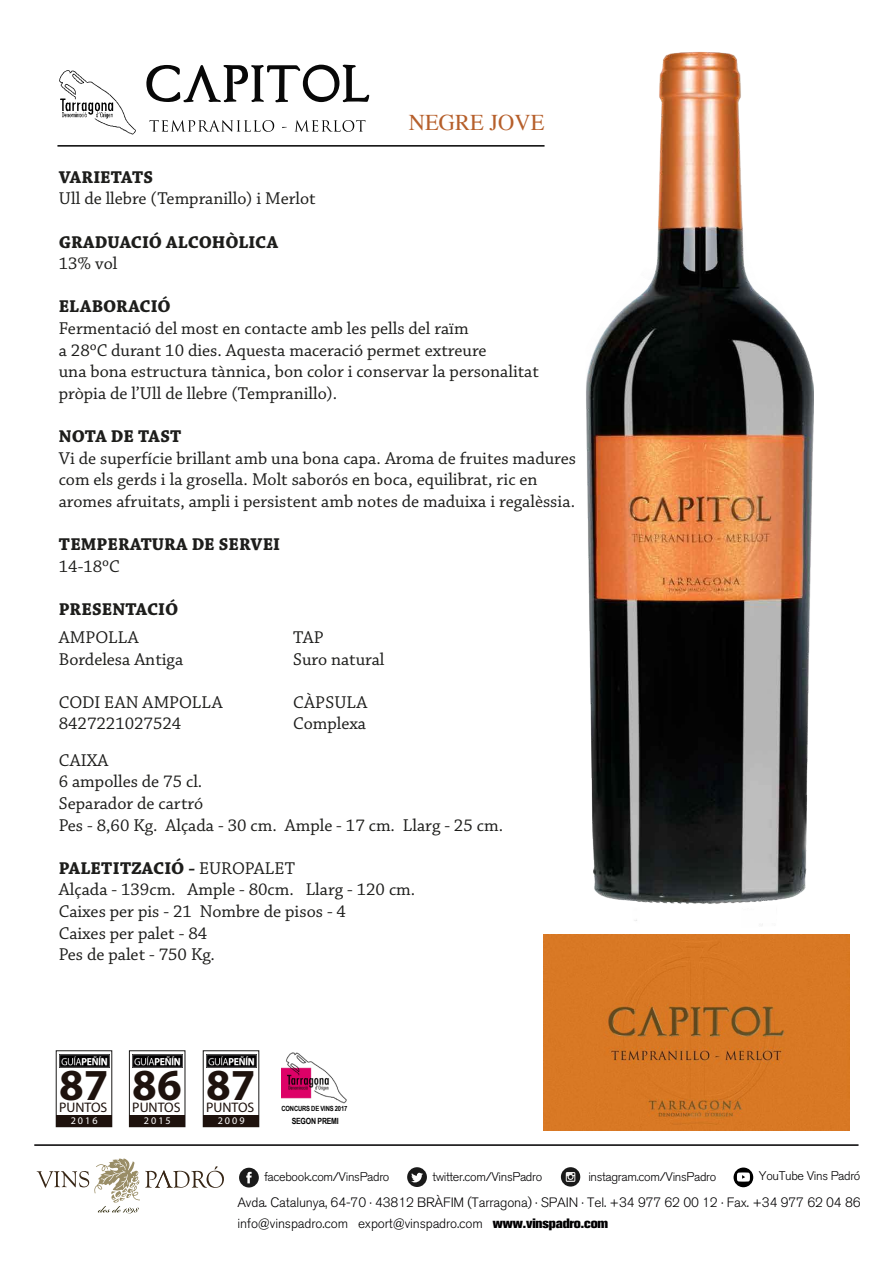
<style>
.page{position:relative;width:893px;height:1263px;background:#fff}
.page>*{position:absolute;margin:0;border:0;box-sizing:border-box;transform-origin:0 0}
.t1{font:700 44.4px "Myriad Pro";color:#1e120d}
.t2{font:22.5px "Times";color:#b65f2b}
.t3{font:18px/21.6px "Chaparral Pro";color:#1d1d1b}
.t4{font:700 18px "Chaparral Pro";color:#1d1d1b}
.t5{font:13.8px "Myriad Pro";color:#1e120d}
.t6{font:300 13.5px/21px "Akzidenz Grotesk BQ";letter-spacing:-.01em;color:#020002}
.t7{font:300 12.45px "Akzidenz Grotesk BQ";letter-spacing:-.025em;color:#020002}
.t8{font:10.2px "Myriad Pro";letter-spacing:.2em;color:#fff}
.t9{font:700 8.55px "Arial Narrow";letter-spacing:-.025em;color:#000}
.t10{font:700 7.05px "Arial Narrow";letter-spacing:-.025em;color:#000}
.s1{font-weight:700}
.s2{font-family:"Akzidenz Grotesk BQ X Bold Alt";font-weight:400}
</style>
<div class="page">
<img style="left:586px;top:51px;width:227px;height:874px">
<img style="left:59px;top:70px;width:77px;height:65px">
<svg style="left:146px;top:64px;width:224px;height:38px"></svg>
<svg style="left:149px;top:120px;width:125px;height:12px"></svg>
<svg style="left:295px;top:120px;width:70px;height:12px"></svg>
<hr style="left:57px;top:145px;width:487px;height:2px;background:#000">
<svg style="left:37px;top:1158px;width:187px;height:56px"></svg>
<hr style="left:34px;top:1144px;width:824px;height:2px;background:#020002">
<div style="left:239px;top:1168px;width:20px;height:19px;background:#1a1a1a;border-radius:50%"></div>
<svg style="left:246px;top:1172px;width:6px;height:11px"></svg>
<div style="left:407px;top:1167px;width:20px;height:20px;background:#1a1a1a;border-radius:50%"></div>
<svg style="left:411px;top:1173px;width:12px;height:9px"></svg>
<svg style="left:561px;top:1167px;width:19px;height:19px"></svg>
<svg style="left:566px;top:1172px;width:9px;height:10px"></svg>
<svg style="left:733px;top:1167px;width:20px;height:20px"></svg>
<svg style="left:737px;top:1172px;width:13px;height:9px"></svg>
<img style="left:543px;top:935px;width:306px;height:195px">
<img style="left:59px;top:1054px;width:50px;height:13px">
<div style="left:56px;top:1115px;width:56px;height:12px;background:#1e120d"></div>
<div style="left:129px;top:1050px;width:56px;height:77px;background:#fff;border:1px solid #1b1a19"></div>
<img style="left:132px;top:1054px;width:51px;height:13px">
<div style="left:129px;top:1115px;width:56px;height:12px;background:#1e120d"></div>
<img style="left:206px;top:1054px;width:50px;height:13px">
<div style="left:203px;top:1115px;width:56px;height:12px;background:#1e120d"></div>
<img style="left:282px;top:1052px;width:65px;height:52px">
<p class="t2" style="left:409px;top:113px;width:137px">NEGRE JOVE</p>
<p class="t4" style="left:59px;top:166px;width:96px">VARIETATS</p>
<p class="t3" style="left:59px;top:189px;width:258px">Ull de llebre ( Tempranillo) i Merlot</p>
<p class="t4" style="left:59px;top:231px;width:221px">GRADUACIÓ ALCOHÒLICA</p>
<p class="t3" style="left:59px;top:253px;width:60px">13% vol</p>
<p class="t4" style="left:59px;top:296px;width:111px">ELABORACIÓ</p>
<p class="t3" style="left:59px;top:318px;width:482px">Fermentació del most en contacte amb les pells del raïm<br>a 28ºC durant 10 dies. Aquesta maceració permet extreure<br>una bona estructura tànnica, bon color i conservar la personalitat pròpia de l’Ull de llebre (Tempranillo).</p>
<p class="t4" style="left:59px;top:426px;width:124px">NOTA DE TAST</p>
<p class="t3" style="left:59px;top:448px;width:519px">Vi de superfície brillant amb una bona capa. Aroma de fruites madures com els gerds i la grosella. Molt saborós en boca, equilibrat, ric en aromes afruitats, ampli i persistent amb notes de maduixa i regalèssia.</p>
<p class="t4" style="left:59px;top:534px;width:223px">TEMPERATURA DE SERVEI</p>
<p class="t3" style="left:59px;top:556px;width:62px">14-18ºC</p>
<p class="t4" style="left:59px;top:598px;width:119px">PRESENTACIÓ</p>
<p class="t3" style="left:59px;top:627px;width:126px">AMPOLLA<br>Bordelesa Antiga</p>
<p class="t3" style="left:59px;top:692px;width:165px">CODI EAN AMPOLLA<br>8427221027524</p>
<p class="t3" style="left:293px;top:627px;width:93px">TAP<br>Suro natural</p>
<p class="t3" style="left:293px;top:692px;width:76px">CÀPSULA<br>Complexa</p>
<p class="t3" style="left:59px;top:750px;width:446px">CAIXA<br>6 ampolles de 75 cl.<br>Separador de cartró<br>Pes - 8,60 Kg. Alçada - 30 cm. Ample - 17 cm. Llarg - 25 cm.</p>
<p class="t3" style="left:59px;top:858px;width:358px"><span class="s1">PALETITZACIÓ -</span> EUROPALET<br>Alçada - 139cm. Ample - 80cm. Llarg - 120 cm.<br>Caixes per pis - 21 Nombre de pisos - 4<br>Caixes per palet - 84<br>Pes de palet - 750 Kg.</p>
<h1 class="t1" style="left:59px;top:1056px;width:51px">87</h1>
<p class="t5" style="left:59px;top:1099px;width:50px">PUNTOS</p>
<p class="t8" style="left:71px;top:1115px;width:28px">2016</p>
<h1 class="t1" style="left:132px;top:1056px;width:51px">86</h1>
<p class="t5" style="left:132px;top:1099px;width:50px">PUNTOS</p>
<p class="t8" style="left:144px;top:1115px;width:28px">2015</p>
<h1 class="t1" style="left:206px;top:1056px;width:51px">87</h1>
<p class="t5" style="left:206px;top:1099px;width:50px">PUNTOS</p>
<p class="t8" style="left:218px;top:1115px;width:28px">2009</p>
<p class="t10" style="left:282px;top:1105px;width:67px">CONCURS DE VINS 2017</p>
<p class="t9" style="left:292px;top:1115px;width:49px">SEGON PREMI</p>
<p class="t7" style="left:264px;top:1170px;width:127px">facebook.com/VinsPadro</p>
<p class="t7" style="left:432px;top:1170px;width:111px">twitter.com/VinsPadro</p>
<p class="t7" style="left:588px;top:1170px;width:129px">instagram.com/VinsPadro</p>
<p class="t7" style="left:759px;top:1168px;width:103px">YouTube Vins Padró</p>
<p class="t6" style="left:237px;top:1192px;width:625px">Avda. Catalunya, 64-70 · 43812 BRÀFIM (Tarragona) · SPAIN · Tel. +34 977 62 00 12 · Fax. +34 977 62 04 86 info@vinspadro.com export@vinspadro.com <span class="s2">www.vinspadro.com</span></p>
</div>
